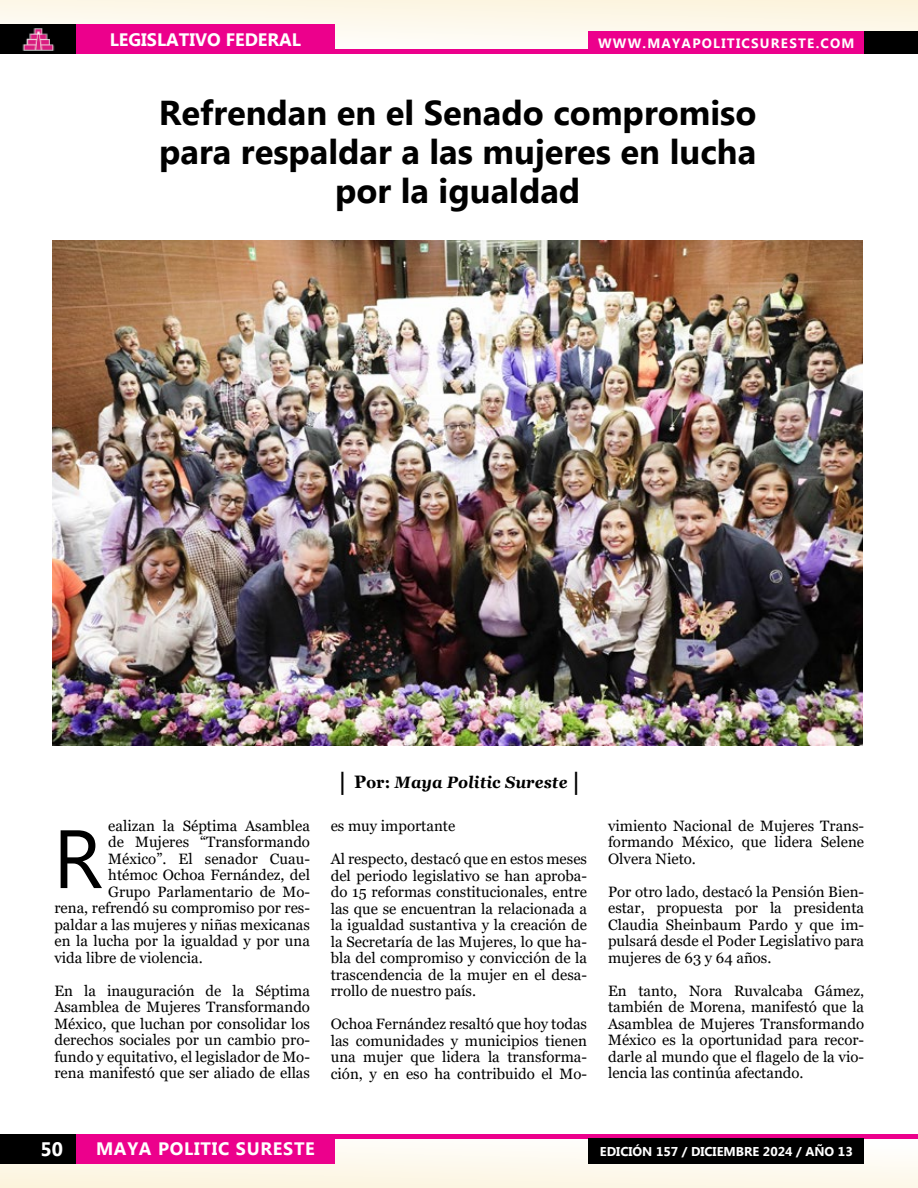
<style>
.page{position:relative;width:918px;height:1188px;background:#fff}
.page>*{position:absolute;margin:0;border:0;box-sizing:border-box;transform-origin:0 0}
.t1{font:82.5px "Myanmar Text";color:#000}
.t2{font:700 34.5px/39px "Myanmar Text";color:#000;text-align:center}
.t3{font:700 19.5px "Myanmar Text";color:#fff}
.t4{font:700 18px "Myanmar Text";letter-spacing:.04em;color:#fff}
.t5{font:700 18px "Myanmar Text";color:#fff}
.t6{font:italic 700 16.5px "Georgia";letter-spacing:.01em;color:#000;scale:.95 1}
.t7{font:15px/16.5px "Georgia";color:#000;text-align:justify}
.t8{font:700 13.5px "Myanmar Text";letter-spacing:.09em;color:#fff}
.t9{font:700 12.75px "Myanmar Text";color:#fff}
.s1{font-style:normal;font-size:24.3px}
.s2{font-style:normal;font-size:18px}
.s3{font-style:normal}
</style>
<div class="page">
<svg style="left:0;top:1138px;width:918px;height:50px;fill:#fdf8ea"></svg>
<div style="left:0;top:1134px;width:76px;height:30px;background:#000"></div>
<div style="left:76px;top:1134px;width:259px;height:30px;background:#ec008c"></div>
<hr style="left:332px;top:1134px;width:586px;height:4px;background:#ec008c">
<div style="left:589px;top:1138px;width:275px;height:26px;background:#000"></div>
<svg style="left:0;top:0;width:917px;height:50px;fill:#fdf7e9"></svg>
<hr style="left:330px;top:50px;width:264px;height:4px;background:#ec008c">
<div style="left:0;top:24px;width:76px;height:30px;background:#000"></div>
<img style="left:22px;top:28px;width:33px;height:23px">
<div style="left:864px;top:32px;width:54px;height:22px;background:#000"></div>
<div style="left:76px;top:24px;width:259px;height:30px;background:#ec008c"></div>
<div style="left:589px;top:32px;width:275px;height:22px;background:#ec008c"></div>
<img style="left:53px;top:241px;width:810px;height:504px">
<hr style="left:917px;top:0;width:1px;height:54px;background:#fcf3da">
<p class="t5" style="left:110px;top:29px;width:193px">LEGISLATIVO FEDERAL</p>
<p class="t8" style="left:598px;top:35px;width:258px">WWW.MAYAPOLITICSURESTE.COM</p>
<h2 class="t2" style="left:159px;top:94px;width:599px">Refrendan en el Senado compromiso para respaldar a las mujeres en lucha por la igualdad</h2>
<p class="t7" style="left:108px;top:818px;width:203px">ealizan la Séptima Asamblea</p>
<p class="t7" style="left:108px;top:834px;width:203px">de Mujeres “Transformando</p>
<p class="t7" style="left:108px;top:851px;width:203px">México”. El senador Cuau-</p>
<p class="t7" style="left:108px;top:867px;width:203px">htémoc Ochoa Fernández, del</p>
<p class="t7" style="left:108px;top:884px;width:203px">Grupo Parlamentario de Mo-</p>
<p class="t7" style="left:54px;top:900px;width:257px">rena, refrendó su compromiso por res-</p>
<p class="t7" style="left:54px;top:917px;width:257px">paldar a las mujeres y niñas mexicanas</p>
<p class="t7" style="left:54px;top:933px;width:257px">en la lucha por la igualdad y por una</p>
<p class="t7" style="left:54px;top:950px;width:150px">vida libre de violencia.</p>
<p class="t7" style="left:54px;top:983px;width:257px">En la inauguración de la Séptima Asamblea de Mujeres Transformando México, que luchan por consolidar los derechos sociales por un cambio pro&shy;fundo y equitativo, el legislador de Mo&shy;rena manifestó que ser aliado de ellas</p>
<h1 class="t1" style="left:53px;top:811px;width:51px">R</h1>
<p class="t6" style="left:338px;top:772px;width:257px"><span class="s1">|</span> <span class="s2">P</span><span class="s3">or:</span> Maya Politic Sureste <span class="s1">|</span></p>
<p class="t7" style="left:331px;top:818px;width:126px">es muy importante</p>
<p class="t7" style="left:331px;top:851px;width:258px">Al respecto, destacó que en estos meses del periodo legislativo se han aproba&shy;do 15 reformas constitucionales, entre las que se encuentran la relacionada a la igualdad sustantiva y la creación de la Secretaría de las Mujeres, lo que ha&shy;bla del compromiso y convicción de la trascendencia de la mujer en el desa&shy;rrollo de nuestro país.</p>
<p class="t7" style="left:331px;top:1016px;width:258px">Ochoa Fernández resaltó que hoy todas las comunidades y municipios tienen una mujer que lidera la transforma&shy;ción, y en eso ha contribuido el Mo-</p>
<p class="t7" style="left:608px;top:818px;width:258px">vimiento Nacional de Mujeres Trans&shy;formando México, que lidera Selene Olvera Nieto.</p>
<p class="t7" style="left:608px;top:884px;width:258px">Por otro lado, destacó la Pensión Bien&shy;estar, propuesta por la presidenta Claudia Sheinbaum Pardo y que im&shy;pulsará desde el Poder Legislativo para mujeres de 63 y 64 años.</p>
<p class="t7" style="left:608px;top:983px;width:258px">En tanto, Nora Ruvalcaba Gámez, también de Morena, manifestó que la Asamblea de Mujeres Transformando México es la oportunidad para recor&shy;darle al mundo que el flagelo de la vio&shy;lencia las continúa afectando.</p>
<h3 class="t3" style="left:41px;top:1138px;width:24px">50</h3>
<p class="t4" style="left:96px;top:1139px;width:220px">MAYA POLITIC SURESTE</p>
<p class="t9" style="left:600px;top:1144px;width:254px">EDICIÓN 157 / DICIEMBRE 2024 / AÑO 13</p>
</div>
